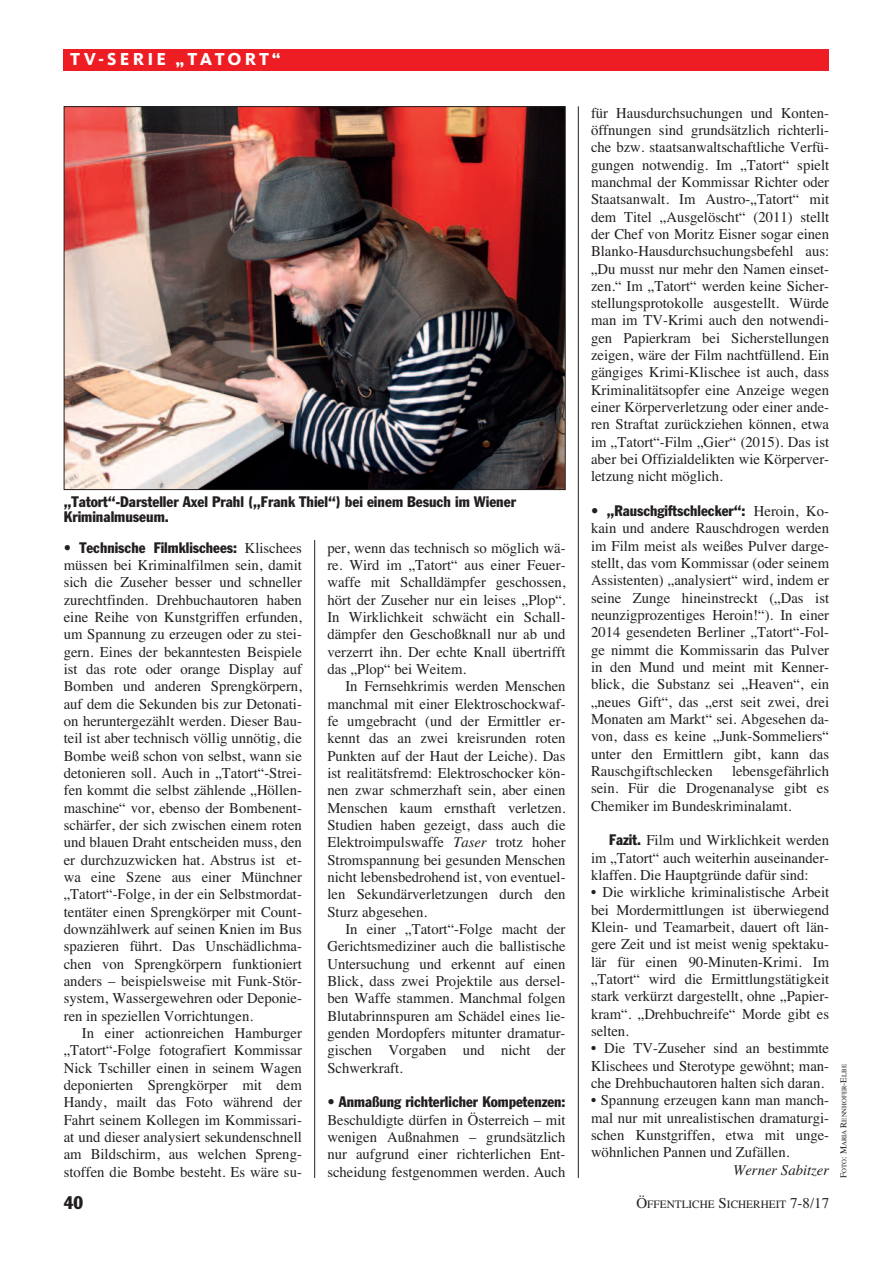
<style>
.page{position:relative;width:893px;height:1263px;background:#fff}
.page>*{position:absolute;margin:0;border:0;box-sizing:border-box;transform-origin:0 0}
.t1{font:800 18px "Kievit";letter-spacing:.175em;color:#fff}
.t2{font:condensed 18px "Franklin Gothic";color:#231f20}
.t3{font:15px/17.2px "Times";color:#231f20;text-align:justify}
.t4{font:condensed 15px/15.8px "Franklin Gothic";color:#231f20}
.t5{font:italic 15px "Times";color:#231f20}
.t6{font:11.25px "Times";color:#231f20}
.t7{font:6.75px "Times";color:#231f20}
.s1{font-family:"Times";font-stretch:normal}
.s2{font-style:italic}
.s3{font-family:"Franklin Gothic";font-stretch:condensed}
.s4{font-size:15px}
.s5{font-size:9px}
</style>
<div class="page">
<hr style="left:314px;top:540px;width:1px;height:638px;background:#231f20">
<hr style="left:578px;top:106px;width:1px;height:1072px;background:#231f20">
<div style="left:64px;top:49px;width:765px;height:21px;background:#ee1d23"></div>
<img style="left:66px;top:108px;width:498px;height:380px">
<p class="t1" style="left:70px;top:53px;width:212px">TV-SERIE „TATORT“</p>
<p class="t4" style="left:64px;top:494px;width:454px">„Tatort“-Darsteller Axel Prahl („Frank Thiel“) bei einem Besuch im Wiener<br>Kriminalmuseum.</p>
<p class="t4" style="left:64px;top:541px;width:240px">• Technische Filmklischees: <span class="s1">Klischees</span></p>
<p class="t3" style="left:64px;top:556px;width:240px">müssen bei Kriminalfilmen sein, damit sich die Zuseher besser und schneller zurechtfinden. Drehbuchautoren haben eine Reihe von Kunstgriffen erfunden, um Spannung zu erzeugen oder zu stei&shy;gern. Eines der bekanntesten Beispiele ist das rote oder orange Display auf Bomben und anderen Sprengkörpern, auf dem die Sekunden bis zur Detonati&shy;on heruntergezählt werden. Dieser Bau&shy;teil ist aber technisch völlig unnötig, die Bombe weiß schon von selbst, wann sie detonieren soll. Auch in „Tatort“-Strei&shy;fen kommt die selbst zählende „Höllen&shy;maschine“ vor, ebenso der Bombenent&shy;schärfer, der sich zwischen einem roten und blauen Draht entscheiden muss, den er durchzuzwicken hat. Abstrus ist et&shy;wa eine Szene aus einer Münchner „Tatort“-Folge, in der ein Selbstmordat&shy;tentäter einen Sprengkörper mit Count&shy;downzählwerk auf seinen Knien im Bus spazieren führt. Das Unschädlichma&shy;chen von Sprengkörpern funktioniert anders – beispielsweise mit Funk-Stör&shy;system, Wassergewehren oder Deponie&shy;ren in speziellen Vorrichtungen.</p>
<p class="t3" style="left:64px;top:1024px;width:240px;text-indent:18px">In einer actionreichen Hamburger „Tatort“-Folge fotografiert Kommissar Nick Tschiller einen in seinem Wagen deponierten Sprengkörper mit dem Handy, mailt das Foto während der Fahrt seinem Kollegen im Kommissari&shy;at und dieser analysiert sekundenschnell am Bildschirm, aus welchen Spreng&shy;stoffen die Bombe besteht. Es wäre su-</p>
<p class="t3" style="left:327px;top:539px;width:240px">per, wenn das technisch so möglich wä&shy;re. Wird im „Tatort“ aus einer Feuer&shy;waffe mit Schalldämpfer geschossen, hört der Zuseher nur ein leises „Plop“.<br>In Wirklichkeit schwächt ein Schall&shy;dämpfer den Geschoßknall nur ab und verzerrt ihn. Der echte Knall übertrifft das „Plop“ bei Weitem.</p>
<p class="t3" style="left:327px;top:678px;width:240px;text-indent:18px">In Fernsehkrimis werden Menschen manchmal mit einer Elektroschockwaf&shy;fe umgebracht (und der Ermittler er&shy;kennt das an zwei kreisrunden roten Punkten auf der Haut der Leiche). Das ist realitätsfremd: Elektroschocker kön&shy;nen zwar schmerzhaft sein, aber einen Menschen kaum ernsthaft verletzen.<br>Studien haben gezeigt, dass auch die Elektroimpulswaffe <span class="s2">Taser</span> trotz hoher Stromspannung bei gesunden Menschen nicht lebensbedrohend ist, von eventuel&shy;len Sekundärverletzungen durch den Sturz abgesehen.</p>
<p class="t3" style="left:327px;top:920px;width:240px;text-indent:18px">In einer „Tatort“-Folge macht der Gerichtsmediziner auch die ballistische Untersuchung und erkennt auf einen Blick, dass zwei Projektile aus dersel&shy;ben Waffe stammen. Manchmal folgen Blutabrinnspuren am Schädel eines lie&shy;genden Mordopfers mitunter dramatur&shy;gischen Vorgaben und nicht der Schwerkraft.</p>
<p class="t4" style="left:327px;top:1095px;width:240px">• Anmaßung richterlicher Kompetenzen:</p>
<p class="t3" style="left:327px;top:1111px;width:240px">Beschuldigte dürfen in Österreich – mit wenigen Außnahmen – grundsätzlich nur aufgrund einer richterlichen Ent&shy;scheidung festgenommen werden. Auch</p>
<p class="t3" style="left:591px;top:104px;width:240px">für Hausdurchsuchungen und Konten&shy;öffnungen sind grundsätzlich richterli&shy;che bzw. staatsanwaltschaftliche Verfü&shy;gungen notwendig. Im „Tatort“ spielt manchmal der Kommissar Richter oder Staatsanwalt. Im Austro-„Tatort“ mit dem Titel „Ausgelöscht“ (2011) stellt der Chef von Moritz Eisner sogar einen Blanko-Hausdurchsuchungsbefehl aus: „Du musst nur mehr den Namen einset&shy;zen.“ Im „Tatort“ werden keine Sicher&shy;stellungsprotokolle ausgestellt. Würde man im TV-Krimi auch den notwendi&shy;gen Papierkram bei Sicherstellungen zeigen, wäre der Film nachtfüllend. Ein gängiges Krimi-Klischee ist auch, dass Kriminalitätsopfer eine Anzeige wegen einer Körperverletzung oder einer ande&shy;ren Straftat zurückziehen können, etwa im „Tatort“-Film „Gier“ (2015). Das ist aber bei Offizialdelikten wie Körperver&shy;letzung nicht möglich.</p>
<p class="t4" style="left:591px;top:504px;width:240px">• „Rauschgiftschlecker“: <span class="s1">Heroin, Ko-</span></p>
<p class="t3" style="left:591px;top:520px;width:240px">kain und andere Rauschdrogen werden im Film meist als weißes Pulver darge&shy;stellt, das vom Kommissar (oder seinem Assistenten) „analysiert“ wird, indem er seine Zunge hineinstreckt („Das ist neunzigprozentiges Heroin!“). In einer 2014 gesendeten Berliner „Tatort“-Fol&shy;ge nimmt die Kommissarin das Pulver in den Mund und meint mit Kenner&shy;blick, die Substanz sei „Heaven“, ein „neues Gift“, das „erst seit zwei, drei Monaten am Markt“ sei. Abgesehen da&shy;von, dass es keine „Junk-Sommeliers“ unter den Ermittlern gibt, kann das Rauschgiftschlecken</p>
<p class="t3" style="left:591px;top:762px;width:240px;text-indent:141px">lebensgefährlich sein. Für die Drogenanalyse gibt es Chemiker im Bundeskriminalamt.</p>
<p class="t3" style="left:591px;top:831px;width:240px;text-indent:18px"><span class="s3">Fazit.</span> Film und Wirklichkeit werden im „Tatort“ auch weiterhin auseinander&shy;klaffen. Die Hauptgründe dafür sind:</p>
<p class="t3" style="left:591px;top:883px;width:240px">• Die wirkliche kriminalistische Arbeit bei Mordermittlungen ist überwiegend Klein- und Teamarbeit, dauert oft län&shy;gere Zeit und ist meist wenig spektaku&shy;lär für einen 90-Minuten-Krimi. Im „Tatort“ wird die Ermittlungstätigkeit stark verkürzt dargestellt, ohne „Papier&shy;kram“. „Drehbuchreife“ Morde gibt es selten.</p>
<p class="t3" style="left:591px;top:1039px;width:240px">• Die TV-Zuseher sind an bestimmte Klischees und Sterotype gewöhnt; man&shy;che Drehbuchautoren halten sich daran.</p>
<p class="t3" style="left:591px;top:1091px;width:240px">• Spannung erzeugen kann man manch&shy;mal nur mit unrealistischen dramaturgi&shy;schen Kunstgriffen, etwa mit unge&shy;wöhnlichen Pannen und Zufällen.</p>
<p class="t5" style="left:733px;top:1160px;width:97px">Werner Sabitzer</p>
<p class="t2" style="left:64px;top:1196px;width:21px">40</p>
<p class="t6" style="left:636px;top:1198px;width:194px"><span class="s4">Ö</span>FFENTLICHE <span class="s4">S</span>ICHERHEIT <span class="s4">7-8/17</span></p>
<p class="t7" style="left:840px;top:1178px;width:115px;rotate:-90deg"><span class="s5">F</span>OTO<span class="s5">: M</span>ARIA <span class="s5">R</span>ENNHOFER<span class="s5">-E</span>LBE</p>
</div>
